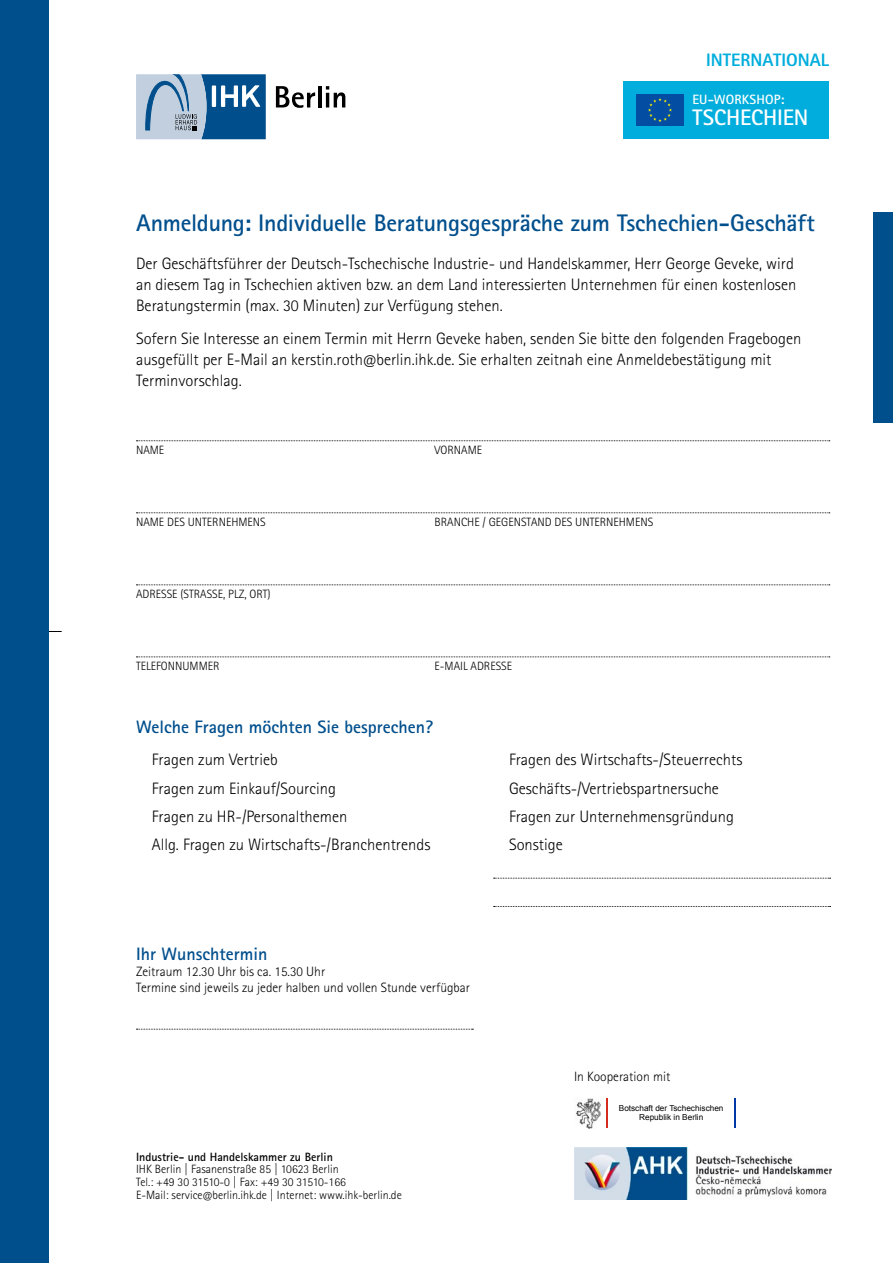
<style>
.page{position:relative;width:893px;height:1263px;background:#fff}
.page>*{position:absolute;margin:0;border:0;box-sizing:border-box;transform-origin:0 0}
.t1{font:700 24px "Rotis Sans Serif Pro";letter-spacing:-.01em;color:#004f8d}
.t2{font:700 22.5px "Rotis Sans Serif Pro";letter-spacing:-.005em;color:#fff}
.t3{font:700 18px "Rotis Sans Serif Pro";color:#004f8d}
.t4{font:800 18px "Rotis Sans Serif Pro";color:#00addc}
.t5{font:300 16.5px/28.3px "Rotis Sans Serif Pro";color:#000}
.t6{font:300 13.5px/16.2px "Rotis Sans Serif Pro";color:#000}
.t7{font:700 13.5px "Rotis Sans Serif Pro";letter-spacing:.005em;color:#fff}
.t8{font:300 12px/12.9px "Rotis Sans Serif Pro";color:#000}
.t9{font:700 12px "Rotis Sans Serif Pro";color:#000}
.t10{font:8.25px/8.6px "Arial";color:#000;text-align:center}
</style>
<div class="page">
<svg style="left:49px;top:631px;width:13px;height:1px"></svg>
<svg style="left:136px;top:440px;width:694px;height:1px"></svg>
<svg style="left:136px;top:512px;width:694px;height:1px"></svg>
<svg style="left:136px;top:584px;width:694px;height:1px"></svg>
<svg style="left:136px;top:656px;width:694px;height:1px"></svg>
<svg style="left:494px;top:878px;width:337px;height:1px"></svg>
<svg style="left:494px;top:906px;width:337px;height:1px"></svg>
<svg style="left:136px;top:1029px;width:337px;height:1px"></svg>
<img style="left:574px;top:1147px;width:257px;height:52px">
<img style="left:576px;top:1098px;width:31px;height:30px">
<svg style="left:607px;top:1099px;width:1px;height:29px"></svg>
<hr style="left:734px;top:1099px;width:2px;height:29px;background:#0039a6">
<div style="left:623px;top:81px;width:206px;height:58px;background:#00addc"></div>
<div style="left:636px;top:94px;width:48px;height:32px;background:#034ea2"></div>
<svg style="left:648px;top:98px;width:24px;height:24px"></svg>
<div style="left:0;top:0;width:49px;height:1263px;background:#004f8d"></div>
<div style="left:874px;top:213px;width:19px;height:210px;background:#004f8d"></div>
<svg style="left:276px;top:86px;width:39px;height:22px"></svg>
<hr style="left:318px;top:86px;width:3px;height:21px;background:#000">
<svg style="left:326px;top:86px;width:19px;height:21px"></svg>
<svg style="left:136px;top:74px;width:130px;height:65px;background:#6994b7"></svg>
<p class="t4" style="left:706px;top:48px;width:125px">INTERNATIONAL</p>
<p class="t7" style="left:692px;top:91px;width:93px">EU-WORKSHOP:</p>
<h2 class="t2" style="left:692px;top:103px;width:117px">TSCHECHIEN</h2>
<h1 class="t1" style="left:136px;top:207px;width:680px">Anmeldung: Individuelle Beratungsgespräche zum Tschechien-Geschäft</h1>
<p class="t5" style="left:136px;top:253px;width:662px;line-height:21px">Der Geschäftsführer der Deutsch-Tschechische Industrie- und Handelskammer, Herr George Geveke, wird an diesem Tag in Tschechien aktiven bzw. an dem Land interessierten Unternehmen für einen kostenlosen<br>Beratungstermin (max. 30 Minuten) zur Verfügung stehen.</p>
<p class="t5" style="left:136px;top:329px;width:667px;line-height:21px">Sofern Sie Interesse an einem Termin mit Herrn Geveke haben, senden Sie bitte den folgenden Fragebogen ausgefüllt per E-Mail an kerstin.roth@berlin.ihk.de. Sie erhalten zeitnah eine Anmeldebestätigung mit<br>Terminvorschlag.</p>
<p class="t8" style="left:136px;top:444px;width:30px">NAME</p>
<p class="t8" style="left:435px;top:444px;width:49px">VORNAME</p>
<p class="t8" style="left:136px;top:516px;width:131px">NAME DES UNTERNEHMENS</p>
<p class="t8" style="left:435px;top:516px;width:220px">BRANCHE / GEGENSTAND DES UNTERNEHMENS</p>
<p class="t8" style="left:136px;top:588px;width:136px">ADRESSE (STRASSE, PLZ, ORT)</p>
<p class="t8" style="left:136px;top:660px;width:85px">TELEFONNUMMER</p>
<p class="t8" style="left:435px;top:660px;width:79px">E-MAIL ADRESSE</p>
<p class="t3" style="left:136px;top:715px;width:298px">Welche Fragen möchten Sie besprechen?</p>
<p class="t5" style="left:152px;top:746px;width:280px">Fragen zum Vertrieb<br>Fragen zum Einkauf/Sourcing<br>Fragen zu HR-/Personalthemen<br>Allg. Fragen zu Wirtschafts-/Branchentrends</p>
<p class="t5" style="left:509px;top:746px;width:235px">Fragen des Wirtschafts-/Steuerrechts<br>Geschäfts-/Vertriebspartnersuche<br>Fragen zur Unternehmensgründung<br>Sonstige</p>
<p class="t3" style="left:136px;top:942px;width:133px">Ihr Wunschtermin</p>
<p class="t6" style="left:136px;top:963px;width:335px">Zeitraum 12.30 Uhr bis ca. 15.30 Uhr<br>Termine sind jeweils zu jeder halben und vollen Stunde verfügbar</p>
<p class="t9" style="left:136px;top:1149px;width:198px">Industrie- und Handelskammer zu Berlin</p>
<p class="t8" style="left:136px;top:1163px;width:267px">IHK Berlin | Fasanenstraße 85 | 10623 Berlin<br>Tel.: +49 30 31510-0 | Fax: +49 30 31510-166<br>E-Mail: service@berlin.ihk.de | Internet: www.ihk-berlin.de</p>
<p class="t6" style="left:574px;top:1069px;width:98px">In Kooperation mit</p>
<p class="t10" style="left:619px;top:1104px;width:106px">Botschaft der Tschechischen<br>Republik in Berlin</p>
</div>
